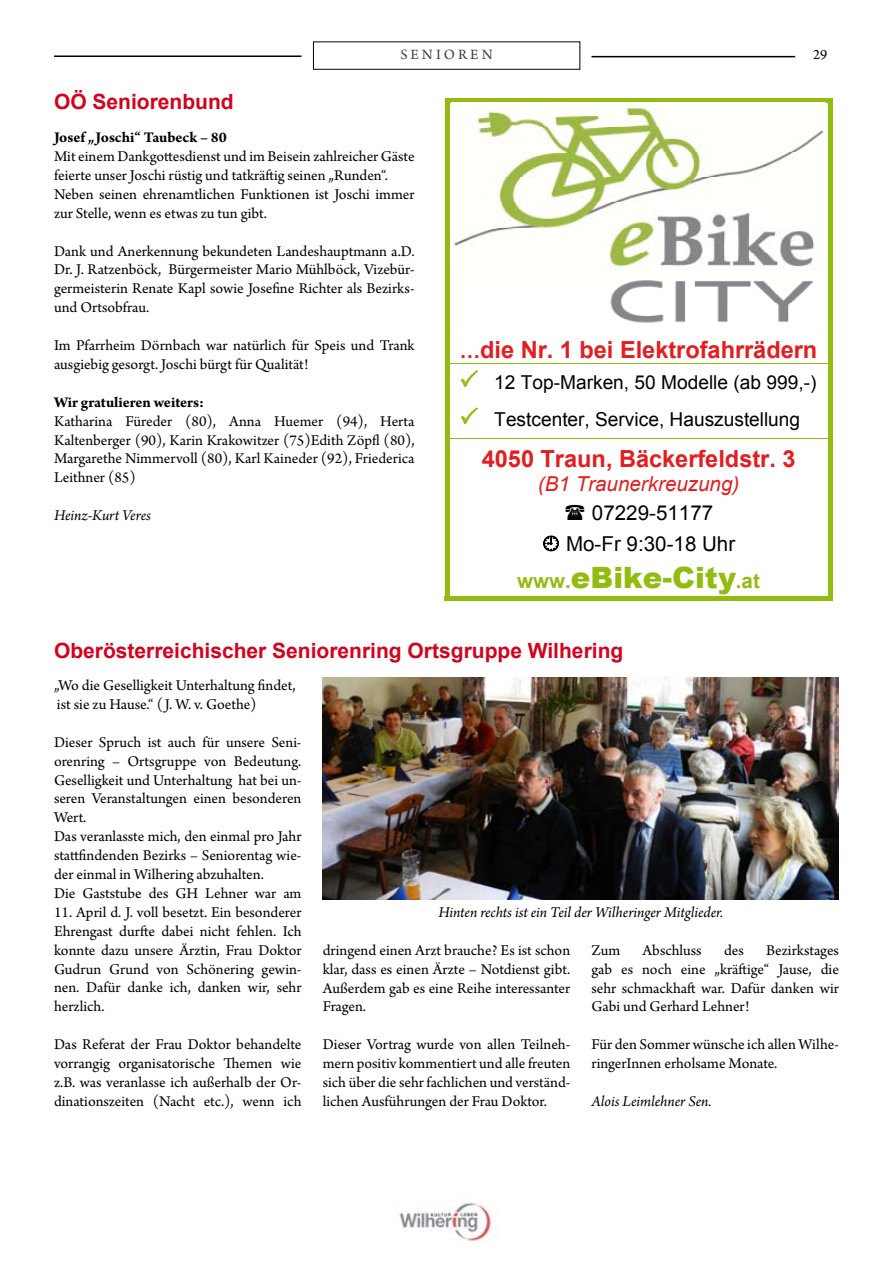
<style>
.page{position:relative;width:893px;height:1263px;background:#fff}
.page>*{position:absolute;margin:0;border:0;box-sizing:border-box;transform-origin:0 0}
.t1{font:900 29.4px "Arial";color:#93bc11}
.t2{font:700 23.55px "Arial";color:#e31d20}
.t3{font:700 21px "Arial";color:#d4021d}
.t4{font:20.55px/30.5px "Arial";color:#000;text-align:center}
.t5{font:italic 20.55px "Arial";color:#e31d20}
.t6{font:19.2px "Arial";color:#000}
.t7{font:15.75px/18.9px "Arno Pro";color:#000;text-align:justify}
.t8{font:italic 15.75px "Arno Pro";letter-spacing:-.005em;color:#000}
.t9{font:700 15.75px "Arno Pro";letter-spacing:-.005em;color:#000}
.t10{font:15px "Arno Pro";letter-spacing:.2em;color:#3e3e40}
.t11{font:15px "Arno Pro";color:#000}
.s1{font-size:20.55px}
.s2{color:#93bc11}
.s3{font-weight:700;font-size:20.55px}
</style>
<div class="page">
<img style="left:399px;top:1202px;width:92px;height:40px">
<hr style="left:591px;top:56px;width:204px;height:1px;background:#000">
<hr style="left:54px;top:55px;width:247px;height:2px;background:#000">
<div style="left:445px;top:98px;width:387px;height:5px;background:#93bc11"></div>
<hr style="left:445px;top:103px;width:4px;height:37px;background:#93bc11">
<hr style="left:828px;top:103px;width:4px;height:37px;background:#93bc11">
<hr style="left:445px;top:140px;width:4px;height:223px;background:#93bc11">
<hr style="left:828px;top:140px;width:4px;height:223px;background:#93bc11">
<svg style="left:460px;top:370px;width:18px;height:17px"></svg>
<hr style="left:445px;top:363px;width:387px;height:1px;background:#93bc11">
<hr style="left:445px;top:364px;width:4px;height:36px;background:#93bc11">
<hr style="left:828px;top:364px;width:4px;height:36px;background:#93bc11">
<svg style="left:460px;top:407px;width:18px;height:17px"></svg>
<hr style="left:445px;top:400px;width:4px;height:38px;background:#93bc11">
<hr style="left:828px;top:400px;width:4px;height:38px;background:#93bc11">
<hr style="left:445px;top:438px;width:387px;height:1px;background:#93bc11">
<hr style="left:445px;top:439px;width:4px;height:62px;background:#93bc11">
<hr style="left:828px;top:439px;width:4px;height:62px;background:#93bc11">
<hr style="left:445px;top:501px;width:4px;height:54px;background:#93bc11">
<hr style="left:828px;top:501px;width:4px;height:54px;background:#93bc11">
<hr style="left:445px;top:555px;width:4px;height:46px;background:#93bc11">
<hr style="left:445px;top:597px;width:383px;height:4px;background:#93bc11">
<hr style="left:828px;top:555px;width:4px;height:46px;background:#93bc11">
<img style="left:452px;top:102px;width:373px;height:221px">
<img style="left:323px;top:677px;width:516px;height:222px">
<svg style="left:543px;top:536px;width:16px;height:15px"></svg>
<p class="t10" style="left:400px;top:46px;width:94px">SENIOREN</p>
<p class="t11" style="left:813px;top:46px;width:16px">29</p>
<h3 class="t3" style="left:54px;top:87px;width:181px">OÖ Seniorenbund</h3>
<p class="t9" style="left:54px;top:128px;width:174px">Josef „Joschi“ Taubeck – 80</p>
<p class="t7" style="left:54px;top:148px;width:362px;text-align:left">Mit einem Dankgottesdienst und im Beisein zahlreicher Gäste feierte unser Joschi rüstig und tatkräftig seinen „Runden“.<br>Neben seinen ehrenamtlichen Funktionen ist Joschi immer zur Stelle, wenn es etwas zu tun gibt.</p>
<p class="t7" style="left:54px;top:242px;width:362px">Dank und Anerkennung bekundeten Landeshauptmann a.D.<br>Dr. J. Ratzenböck, Bürgermeister Mario Mühlböck, Vizebür&shy;germeisterin Renate Kapl sowie Josefine Richter als Bezirks&shy;und Ortsobfrau.</p>
<p class="t7" style="left:54px;top:337px;width:362px">Im Pfarrheim Dörnbach war natürlich für Speis und Trank ausgiebig gesorgt. Joschi bürgt für Qualität!</p>
<p class="t9" style="left:54px;top:393px;width:152px">Wir gratulieren weiters:</p>
<p class="t7" style="left:54px;top:412px;width:362px">Katharina Füreder (80), Anna Huemer (94), Herta Kaltenberger (90), Karin Krakowitzer (75)Edith Zöpfl (80), Margarethe Nimmervoll (80), Karl Kaineder (92), Friederica Leithner (85)</p>
<p class="t8" style="left:54px;top:506px;width:98px">Heinz-Kurt Veres</p>
<h2 class="t2" style="left:460px;top:334px;width:359px"><span class="s1">…</span>die Nr. 1 bei Elektrofahrrädern</h2>
<p class="t6" style="left:459px;top:370px;width:359px"><span class="s2">✓</span> 12 Top-Marken, 50 Modelle (ab 999,-)</p>
<p class="t6" style="left:459px;top:407px;width:342px"><span class="s2">✓</span> Testcenter, Service, Hauszustellung</p>
<h2 class="t2" style="left:482px;top:443px;width:315px">4050 Traun, Bäckerfeldstr. 3</h2>
<h3 class="t5" style="left:538px;top:470px;width:203px">(B1 Traunerkreuzung)</h3>
<h3 class="t4" style="left:566px;top:498px;width:171px">07229-51177<br>Mo-Fr 9:30-18 Uhr</h3>
<h1 class="t1" style="left:517px;top:556px;width:244px"><span class="s3">www.</span>eBike-City<span class="s3">.at</span></h1>
<h3 class="t3" style="left:54px;top:636px;width:571px">Oberösterreichischer Seniorenring Ortsgruppe Wilhering</h3>
<p class="t7" style="left:54px;top:677px;width:243px">„Wo die Geselligkeit Unterhaltung findet, ist sie zu Hause.“ ( J. W. v. Goethe)</p>
<p class="t7" style="left:54px;top:733px;width:249px;text-align:left">Dieser Spruch ist auch für unsere Seni&shy;orenring – Ortsgruppe von Bedeutung.<br>Geselligkeit und Unterhaltung hat bei un&shy;seren Veranstaltungen einen besonderen Wert.<br>Das veranlasste mich, den einmal pro Jahr stattfindenden Bezirks – Seniorentag wie&shy;der einmal in Wilhering abzuhalten.<br>Die Gaststube des GH Lehner war am</p>
<p class="t7" style="left:54px;top:903px;width:249px">11. April d. J. voll besetzt. Ein besonderer Ehrengast durfte dabei nicht fehlen. Ich konnte dazu unsere Ärztin, Frau Doktor Gudrun Grund von Schönering gewin&shy;nen. Dafür danke ich, danken wir, sehr herzlich.</p>
<p class="t7" style="left:54px;top:1036px;width:249px">Das Referat der Frau Doktor behandelte vorrangig organisatorische Themen wie z.B. was veranlasse ich außerhalb der Or&shy;dinationszeiten (Nacht etc.), wenn ich</p>
<p class="t8" style="left:438px;top:903px;width:286px">Hinten rechts ist ein Teil der Wilheringer Mitglieder.</p>
<p class="t7" style="left:591px;top:941px;width:30px">Zum</p>
<p class="t7" style="left:643px;top:941px;width:61px">Abschluss</p>
<p class="t7" style="left:724px;top:941px;width:21px">des</p>
<p class="t7" style="left:323px;top:941px;width:249px">dringend einen Arzt brauche? Es ist schon klar, dass es einen Ärzte – Notdienst gibt.<br>Außerdem gab es eine Reihe interessanter Fragen.</p>
<p class="t7" style="left:323px;top:1036px;width:249px">Dieser Vortrag wurde von allen Teilneh&shy;mern positiv kommentiert und alle freuten sich über die sehr fachlichen und verständ&shy;lichen Ausführungen der Frau Doktor.</p>
<p class="t7" style="left:591px;top:941px;width:249px;text-indent:175px">Bezirkstages gab es noch eine „kräftige“ Jause, die sehr schmackhaft war. Dafür danken wir Gabi und Gerhard Lehner!</p>
<p class="t7" style="left:591px;top:1036px;width:249px">Für den Sommer wünsche ich allen Wilhe&shy;ringerInnen erholsame Monate.</p>
<p class="t8" style="left:591px;top:1092px;width:121px">Alois Leimlehner Sen.</p>
</div>
